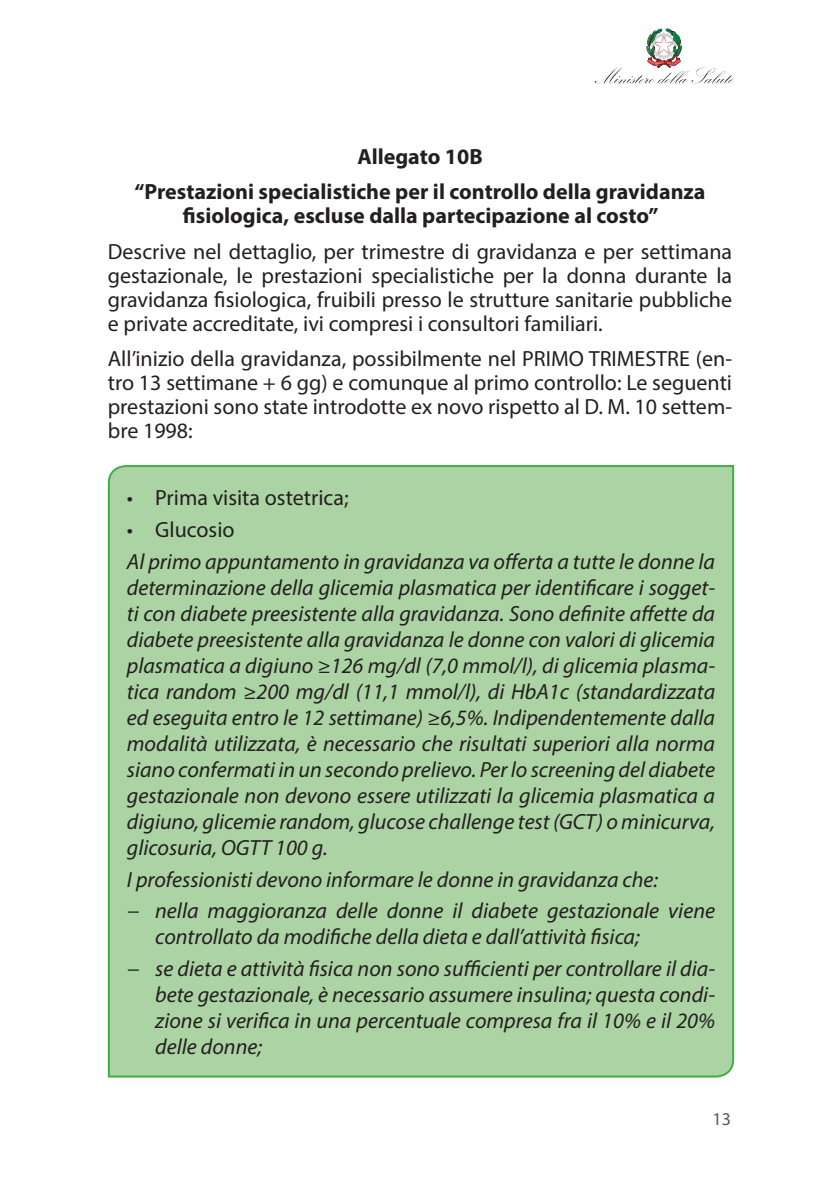
<style>
.page{position:relative;width:840px;height:1191px;background:#fff}
.page>*{position:absolute;margin:0;border:0;box-sizing:border-box;transform-origin:0 0}
.t1{font:italic 22px/26px "Myriad Pro";color:#231f20;text-align:justify}
.t2{font:22px/24px "Myriad Pro";color:#231f20;text-align:justify}
.t3{font:700 22px/35.4px "Myriad Pro";color:#231f20;text-align:center}
.t4{font:18px "Myriad Pro";color:#57585a}
</style>
<div class="page">
<svg style="left:594px;top:28px;width:139px;height:56px"></svg>
<div style="left:107px;top:465px;width:627px;height:613px;background:#acd3a3"></div>
<p class="t3" style="left:134px;top:138px;width:572px">Allegato 10B<br>“Prestazioni specialistiche per il controllo della gravidanza</p>
<p class="t3" style="left:183px;top:197px;width:477px">fisiologica, escluse dalla partecipazione al costo”</p>
<p class="t2" style="left:108px;top:239px;width:625px">Descrive nel dettaglio, per trimestre di gravidanza e per settimana gestazionale, le prestazioni specialistiche per la donna durante la gravidanza fisiologica, fruibili presso le strutture sanitarie pubbliche e private accreditate, ivi compresi i consultori familiari.</p>
<p class="t2" style="left:108px;top:346px;width:625px">All’inizio della gravidanza, possibilmente nel PRIMO TRIMESTRE (en&shy;tro 13 settimane + 6 gg) e comunque al primo controllo: Le seguenti prestazioni sono state introdotte ex novo rispetto al D. M. 10 settem&shy;bre 1998:</p>
<p class="t2" style="left:127px;top:485px;width:223px">• Prima visita ostetrica;</p>
<p class="t2" style="left:127px;top:517px;width:109px">• Glucosio</p>
<p class="t1" style="left:127px;top:548px;width:589px">Al primo appuntamento in gravidanza va offerta a tutte le donne la determinazione della glicemia plasmatica per identificare i sogget&shy;ti con diabete preesistente alla gravidanza. Sono definite affette da diabete preesistente alla gravidanza le donne con valori di glicemia plasmatica a digiuno ≥126 mg/dl (7,0 mmol/l), di glicemia plasma&shy;tica random ≥200 mg/dl (11,1 mmol/l), di HbA1c (standardizzata ed eseguita entro le 12 settimane) ≥6,5%. Indipendentemente dalla modalità utilizzata, è necessario che risultati superiori alla norma siano confermati in un secondo prelievo. Per lo screening del diabete gestazionale non devono essere utilizzati la glicemia plasmatica a digiuno, glicemie random, glucose challenge test (GCT) o minicurva, glicosuria, OGTT 100 g.</p>
<p class="t1" style="left:127px;top:863px;width:589px;line-height:31.6px">I professionisti devono informare le donne in gravidanza che:<br>− nella maggioranza delle donne il diabete gestazionale viene</p>
<p class="t1" style="left:127px;top:920px;width:589px;line-height:31.6px;text-indent:28px">controllato da modifiche della dieta e dall’attività fisica;<br>− se dieta e attività fisica non sono sufficienti per controllare il dia-</p>
<p class="t1" style="left:155px;top:981px;width:561px">bete gestazionale, è necessario assumere insulina; questa condi&shy;zione si verifica in una percentuale compresa fra il 10% e il 20% delle donne;</p>
<p class="t4" style="left:712px;top:1108px;width:20px">13</p>
</div>
